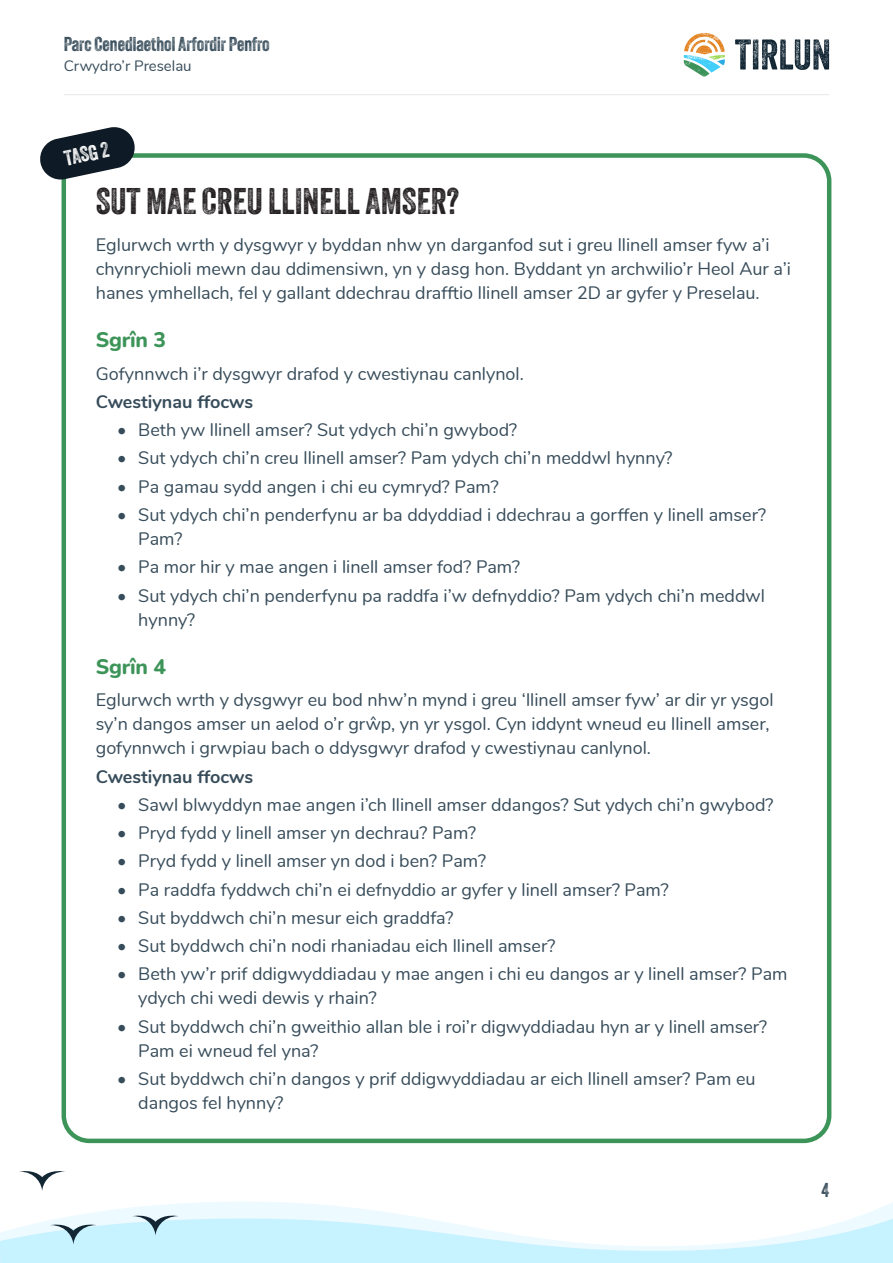
<style>
.page{position:relative;width:893px;height:1263px;background:#fff}
.page>*{position:absolute;margin:0;border:0;box-sizing:border-box;transform-origin:0 0}
.Page_sub_heading{font:36px "Veneer Two";color:#231f20}
.Page_section_heading{font:800 21px "Nunito";letter-spacing:-.01em;color:#3d9459}
.Key_activity_heading{font:21px "Veneer Two";color:#fff}
.t1{font:19.5px "Veneer Two";color:#374c5a}
.Body_text{font:18px/24px "Nunito";color:#374c5a}
.Body_text-2{font:700 18px "Nunito";color:#374c5a}
.t2{font:15px "Nunito";color:#374c5a}
</style>
<div class="page">
<svg style="left:735px;top:39px;width:94px;height:31px"></svg>
<svg style="left:684px;top:33px;width:41px;height:44px"></svg>
<hr style="left:64px;top:94px;width:765px;height:1px;background:#e6e7e9">
<svg style="left:93px;top:1202px;width:800px;height:11px"></svg>
<svg style="left:19px;top:1171px;width:46px;height:20px"></svg>
<svg style="left:0;top:1213px;width:893px;height:50px"></svg>
<div style="left:62px;top:153px;width:769px;height:990px;border:4px solid #3d9459;border-radius:26px"></div>
<svg style="left:40px;top:127px;width:97px;height:54px"></svg>
<p class="t1" style="left:64px;top:32px;width:207px">Parc Cenedlaethol Arfordir Penfro</p>
<p class="t2" style="left:64px;top:54px;width:129px">Crwydro’r Preselau</p>
<p class="Key_activity_heading" style="left:62px;top:146px;width:47px;rotate:-12deg">TASG 2</p>
<p class="Page_sub_heading" style="left:96px;top:179px;width:365px">SUT MAE CREU LLINELL AMSER?</p>
<p class="Body_text" style="left:96px;top:232px;width:697px">Eglurwch wrth y dysgwyr y byddan nhw yn darganfod sut i greu llinell amser fyw a’i chynrychioli mewn dau ddimensiwn, yn y dasg hon. Byddant yn archwilio’r Heol Aur a’i hanes ymhellach, fel y gallant ddechrau drafftio llinell amser 2D ar gyfer y Preselau.</p>
<p class="Page_section_heading" style="left:96px;top:325px;width:72px">Sgrîn 3</p>
<p class="Body_text" style="left:96px;top:360px;width:430px">Gofynnwch i’r dysgwyr drafod y cwestiynau canlynol.</p>
<p class="Body_text-2" style="left:96px;top:388px;width:159px">Cwestiynau ffocws</p>
<p class="Body_text" style="left:117px;top:417px;width:402px">• Beth yw llinell amser? Sut ydych chi’n gwybod?</p>
<p class="Body_text" style="left:117px;top:445px;width:557px">• Sut ydych chi’n creu llinell amser? Pam ydych chi’n meddwl hynny?</p>
<p class="Body_text" style="left:117px;top:473px;width:383px">• Pa gamau sydd angen i chi eu cymryd? Pam?</p>
<p class="Body_text" style="left:138px;top:502px;width:629px;text-indent:-21px">• Sut ydych chi’n penderfynu ar ba ddyddiad i ddechrau a gorffen y linell amser?<br>Pam?</p>
<p class="Body_text" style="left:117px;top:554px;width:405px">• Pa mor hir y mae angen i linell amser fod? Pam?</p>
<p class="Body_text" style="left:138px;top:582px;width:628px;text-indent:-21px">• Sut ydych chi’n penderfynu pa raddfa i’w defnyddio? Pam ydych chi’n meddwl hynny?</p>
<p class="Page_section_heading" style="left:96px;top:651px;width:72px">Sgrîn 4</p>
<p class="Body_text" style="left:96px;top:687px;width:679px">Eglurwch wrth y dysgwyr eu bod nhw’n mynd i greu ‘llinell amser fyw’ ar dir yr ysgol sy’n dangos amser un aelod o’r grŵp, yn yr ysgol. Cyn iddynt wneud eu llinell amser, gofynnwch i grwpiau bach o ddysgwyr drafod y cwestiynau canlynol.</p>
<p class="Body_text-2" style="left:96px;top:763px;width:159px">Cwestiynau ffocws</p>
<p class="Body_text" style="left:117px;top:791px;width:658px">• Sawl blwyddyn mae angen i’ch llinell amser ddangos? Sut ydych chi’n gwybod?</p>
<p class="Body_text" style="left:117px;top:820px;width:361px">• Pryd fydd y linell amser yn dechrau? Pam?</p>
<p class="Body_text" style="left:117px;top:848px;width:370px">• Pryd fydd y linell amser yn dod i ben? Pam?</p>
<p class="Body_text" style="left:117px;top:876px;width:553px">• Pa raddfa fyddwch chi’n ei defnyddio ar gyfer y linell amser? Pam?</p>
<p class="Body_text" style="left:117px;top:904px;width:338px">• Sut byddwch chi’n mesur eich graddfa?</p>
<p class="Body_text" style="left:117px;top:933px;width:440px">• Sut byddwch chi’n nodi rhaniadau eich llinell amser?</p>
<p class="Body_text" style="left:138px;top:961px;width:651px;text-indent:-21px">• Beth yw’r prif ddigwyddiadau y mae angen i chi eu dangos ar y linell amser? Pam ydych chi wedi dewis y rhain?</p>
<p class="Body_text" style="left:138px;top:1013px;width:630px;text-indent:-21px">• Sut byddwch chi’n gweithio allan ble i roi’r digwyddiadau hyn ar y linell amser?<br>Pam ei wneud fel yna?</p>
<p class="Body_text" style="left:138px;top:1065px;width:619px;text-indent:-21px">• Sut byddwch chi’n dangos y prif ddigwyddiadau ar eich llinell amser? Pam eu dangos fel hynny?</p>
<p class="t1" style="left:821px;top:1178px;width:9px">4</p>
</div>
